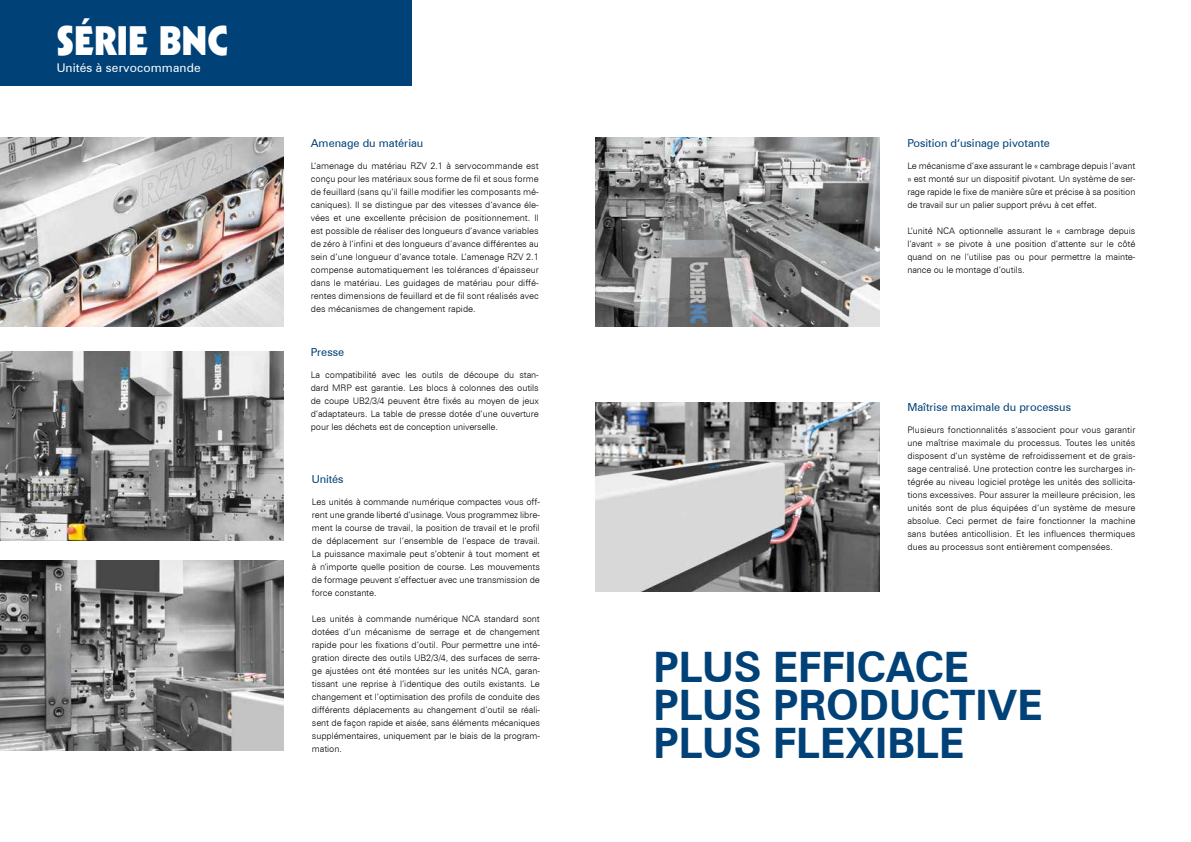
<style>
.page{position:relative;width:1191px;height:842px;background:#fff}
.page>*{position:absolute;margin:0;border:0;box-sizing:border-box;transform-origin:0 0}
.t1{font:700 42px/38px "Zurich BT";color:#004177}
.t2{font:900 40px "Kabel";color:#fff}
.t3{font:12px "Zurich BT";letter-spacing:.01em;color:#fff}
.t4{font:11px "Zurich BT";color:#004177}
.t5{font:300 9px/13px "Zurich BT";letter-spacing:-.01em;color:#000;text-align:justify}
</style>
<div class="page">
<div style="left:0;top:0;width:411px;height:85px;background:#004177"></div>
<img style="left:0;top:137px;width:283px;height:190px">
<img style="left:0;top:351px;width:283px;height:190px">
<img style="left:0;top:561px;width:283px;height:189px">
<img style="left:596px;top:402px;width:283px;height:190px">
<img style="left:596px;top:137px;width:283px;height:190px">
<h2 class="t2" style="left:57px;top:15px;width:173px">SÉRIE BNC</h2>
<h3 class="t3" style="left:57px;top:60px;width:145px">Unités à servocommande</h3>
<p class="t4" style="left:311px;top:136px;width:114px">Amenage du matériau</p>
<p class="t5" style="left:311px;top:159px;width:229px">L‘amenage du matériau RZV 2.1 à servocommande est conçu pour les matériaux sous forme de fil et sous forme de feuillard (sans qu‘il faille modifier les composants mé&shy;caniques). Il se distingue par des vitesses d‘avance éle&shy;vées et une excellente précision de positionnement. Il est possible de réaliser des longueurs d‘avance variables de zéro à l‘infini et des longueurs d‘avance différentes au sein d‘une longueur d‘avance totale. L‘amenage RZV 2.1 compense automatiquement les tolérances d‘épaisseur dans le matériau. Les guidages de matériau pour diffé&shy;rentes dimensions de feuillard et de fil sont réalisés avec des mécanismes de changement rapide.</p>
<p class="t4" style="left:311px;top:346px;width:35px">Presse</p>
<p class="t5" style="left:311px;top:369px;width:229px">La compatibilité avec les outils de découpe du stan&shy;dard MRP est garantie. Les blocs à colonnes des outils de coupe UB2/3/4 peuvent être fixés au moyen de jeux d‘adaptateurs. La table de presse dotée d‘une ouverture pour les déchets est de conception universelle.</p>
<p class="t4" style="left:312px;top:472px;width:33px">Unités</p>
<p class="t5" style="left:312px;top:495px;width:229px">Les unités à commande numérique compactes vous off&shy;rent une grande liberté d‘usinage. Vous programmez libre&shy;ment la course de travail, la position de travail et le profil de déplacement sur l‘ensemble de l‘espace de travail.<br>La puissance maximale peut s‘obtenir à tout moment et à n‘importe quelle position de course. Les mouvements de formage peuvent s‘effectuer avec une transmission de force constante.</p>
<p class="t5" style="left:312px;top:612px;width:229px">Les unités à commande numérique NCA standard sont dotées d‘un mécanisme de serrage et de changement rapide pour les fixations d‘outil. Pour permettre une inté&shy;gration directe des outils UB2/3/4, des surfaces de serra&shy;ge ajustées ont été montées sur les unités NCA, garan&shy;tissant une reprise à l‘identique des outils existants. Le changement et l‘optimisation des profils de conduite des différents déplacements au changement d‘outil se réali&shy;sent de façon rapide et aisée, sans éléments mécaniques supplémentaires, uniquement par le biais de la program&shy;mation.</p>
<p class="t4" style="left:907px;top:136px;width:144px">Position d‘usinage pivotante</p>
<p class="t5" style="left:907px;top:159px;width:229px">Le mécanisme d‘axe assurant le « cambrage depuis l‘avant » est monté sur un dispositif pivotant. Un système de ser&shy;rage rapide le fixe de manière sûre et précise à sa position de travail sur un palier support prévu à cet effet.</p>
<p class="t5" style="left:907px;top:224px;width:229px">L‘unité NCA optionnelle assurant le « cambrage depuis l‘avant » se pivote à une position d‘attente sur le côté quand on ne l‘utilise pas ou pour permettre la mainte&shy;nance ou le montage d‘outils.</p>
<p class="t4" style="left:907px;top:400px;width:165px">Maîtrise maximale du processus</p>
<p class="t5" style="left:907px;top:423px;width:229px">Plusieurs fonctionnalités s‘associent pour vous garantir une maîtrise maximale du processus. Toutes les unités disposent d‘un système de refroidissement et de grais&shy;sage centralisé. Une protection contre les surcharges in&shy;tégrée au niveau logiciel protège les unités des sollicita&shy;tions excessives. Pour assurer la meilleure précision, les unités sont de plus équipées d‘un système de mesure absolue. Ceci permet de faire fonctionner la machine sans butées anticollision. Et les influences thermiques dues au processus sont entièrement compensées.</p>
<h1 class="t1" style="left:653px;top:647px;width:391px">PLUS EFFICACE<br>PLUS PRODUCTIVE<br>PLUS FLEXIBLE</h1>
</div>
